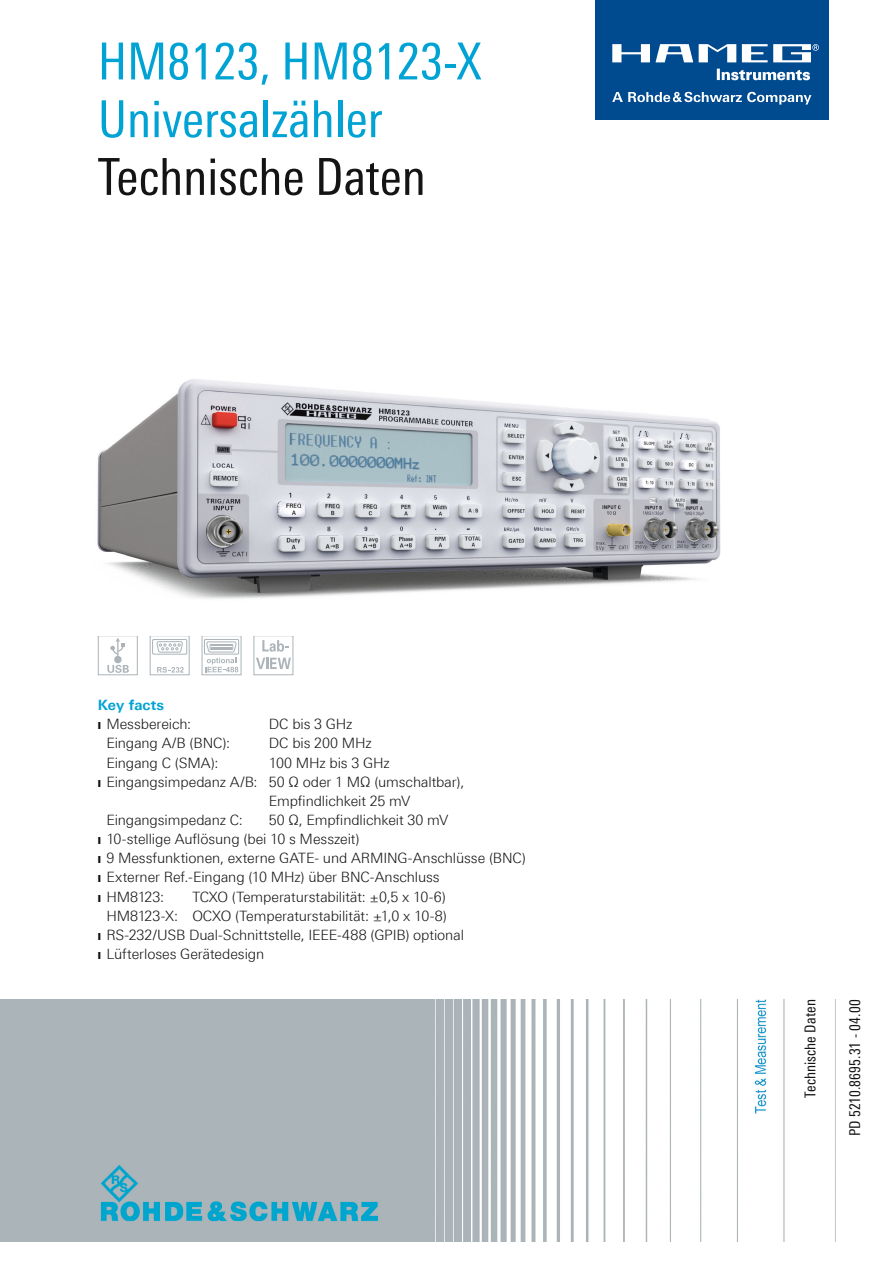
<style>
.page{position:relative;width:893px;height:1263px;background:#fff}
.page>*{position:absolute;margin:0;border:0;box-sizing:border-box;transform-origin:0 0}
.t1{font:51px/57.8px "Linotype Univers 420 Cn";color:#00a3d3}
.t2{font:51px "Linotype Univers 420 Cn";color:#131413}
.t3{font:15px "Linotype Univers 420 Cn";letter-spacing:.01em;color:#131413}
.t4{font:300 14.25px/19.2px "Linotype Univers 330";letter-spacing:-.005em;color:#131413}
.t5{font:700 14.25px "Linotype Univers 630";letter-spacing:.005em;color:#00a3d3}
</style>
<div class="page">
<svg style="left:152px;top:639px;width:36px;height:16px"></svg>
<svg style="left:157px;top:667px;width:27px;height:6px"></svg>
<div style="left:150px;top:635px;width:40px;height:40px;border:1px solid #acb4b9"></div>
<svg style="left:107px;top:665px;width:22px;height:8px"></svg>
<div style="left:114px;top:656px;width:8px;height:7px;background:#acb4b9;border-radius:50%"></div>
<svg style="left:110px;top:638px;width:15px;height:19px"></svg>
<div style="left:98px;top:635px;width:40px;height:40px;border:1px solid #acb4b9"></div>
<div style="left:204px;top:639px;width:35px;height:16px;border:1px solid #acb4b9"></div>
<div style="left:202px;top:635px;width:40px;height:40px;border:1px solid #acb4b9"></div>
<svg style="left:205px;top:641px;width:33px;height:31px"></svg>
<hr style="left:211px;top:647px;width:21px;height:2px;background:#acb4b9">
<div style="left:210px;top:644px;width:23px;height:6px;border:1px solid #acb4b9"></div>
<svg style="left:262px;top:640px;width:27px;height:12px"></svg>
<svg style="left:256px;top:658px;width:35px;height:11px"></svg>
<div style="left:253px;top:635px;width:40px;height:40px;border:1px solid #acb4b9"></div>
<div style="left:595px;top:0;width:234px;height:120px;background:#004a8f"></div>
<svg style="left:612px;top:44px;width:207px;height:36px"></svg>
<svg style="left:612px;top:92px;width:199px;height:13px"></svg>
<img style="left:0;top:999px;width:836px;height:243px">
<img style="left:97px;top:379px;width:624px;height:220px">
<div style="left:799px;top:999px;width:27px;height:231px;background:#fff"></div>
<svg style="left:22px;top:1236px;width:8px;height:6px"></svg>
<h1 class="t1" style="left:98px;top:32px;width:385px">HM8123, HM8123-X<br>Universalzähler</h1>
<h1 class="t2" style="left:98px;top:147px;width:330px">Technische Daten</h1>
<p class="t5" style="left:98px;top:696px;width:68px">Key facts</p>
<p class="t4" style="left:98px;top:714px;width:95px">❙ Messbereich:</p>
<p class="t4" style="left:269px;top:714px;width:85px">DC bis 3 GHz</p>
<p class="t4" style="left:106px;top:734px;width:125px">Eingang A/B (BNC):</p>
<p class="t4" style="left:269px;top:734px;width:105px">DC bis 200 MHz</p>
<p class="t4" style="left:106px;top:753px;width:114px">Eingang C (SMA):</p>
<p class="t4" style="left:269px;top:753px;width:122px">100 MHz bis 3 GHz</p>
<p class="t4" style="left:98px;top:772px;width:368px">❙ Eingangsimpedanz A/B: 50 Ω oder 1 MΩ (umschaltbar),</p>
<p class="t4" style="left:269px;top:791px;width:143px">Empfindlichkeit 25 mV</p>
<p class="t4" style="left:106px;top:810px;width:138px">Eingangsimpedanz C:</p>
<p class="t4" style="left:98px;top:810px;width:430px;text-indent:171px">50 Ω, Empfindlichkeit 30 mV<br>❙ 10-stellige Auflösung (bei 10 s Messzeit)<br>❙ 9 Messfunktionen, externe GATE- und ARMING-Anschlüsse (BNC) ❙ Externer Ref.-Eingang (10 MHz) über BNC-Anschluss<br>❙ HM8123:</p>
<p class="t4" style="left:192px;top:887px;width:255px">TCXO (Temperaturstabilität: ±0,5 x 10-6)</p>
<p class="t4" style="left:106px;top:906px;width:342px">HM8123-X: OCXO (Temperaturstabilität: ±1,0 x 10-8)</p>
<p class="t4" style="left:98px;top:925px;width:368px">❙ RS-232/USB Dual-Schnittstelle, IEEE-488 (GPIB) optional</p>
<p class="t4" style="left:98px;top:944px;width:168px">❙ Lüfterloses Gerätedesign</p>
<p class="t3" style="left:801px;top:1098px;width:100px;rotate:-90deg">Technische Daten</p>
<p class="t3" style="left:846px;top:1136px;width:139px;rotate:-90deg">PD 5210.8695.31 - 04.00</p>
</div>
